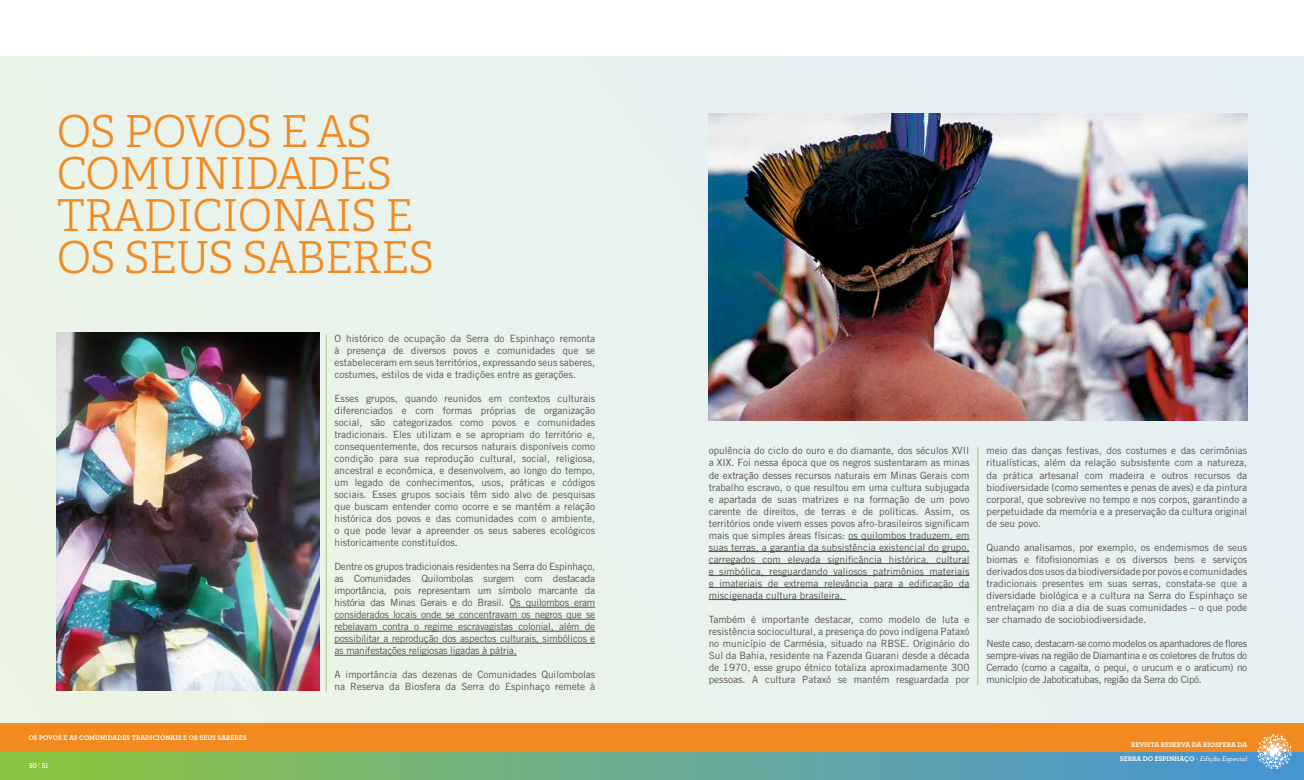
<style>
.page{position:relative;width:1304px;height:780px;background:#fff}
.page>*{position:absolute;margin:0;border:0;box-sizing:border-box;transform-origin:0 0}
.t1{font:300 44px/42.1px "Adelle";letter-spacing:-.02em;color:#f18a21}
.t2{font:10px/12px "Trade Gothic";color:#585149;text-align:justify}
.t3{font:700 7px "Archer";color:#fff}
.t4{font:italic 500 7px "Archer";color:#fff}
.t5{font:600 7px "Adelle";color:#fff}
.s1{color:#ffcb05}
.s2{font-weight:400;font-style:normal;font-size:8px;color:#cbdb2a}
</style>
<div class="page">
<div style="left:0;top:57px;width:1304px;height:694px;background:#e9f2ee"></div>
<div style="left:0;top:751px;width:1304px;height:29px;background:linear-gradient(to right,#8dc540,#4593dc)"></div>
<hr style="left:326px;top:334px;width:1px;height:357px;background:#87c540">
<hr style="left:978px;top:446px;width:1px;height:239px;background:#87c540">
<div style="left:0;top:723px;width:1304px;height:28px;background:#f18a21"></div>
<svg style="left:1257px;top:734px;width:34px;height:35px"></svg>
<hr style="left:510px;top:607px;width:85px;height:1px;background:#585149">
<hr style="left:334px;top:619px;width:261px;height:1px;background:#585149">
<hr style="left:334px;top:631px;width:261px;height:1px;background:#585149">
<hr style="left:334px;top:643px;width:261px;height:1px;background:#585149">
<hr style="left:334px;top:655px;width:183px;height:1px;background:#585149">
<hr style="left:848px;top:539px;width:121px;height:1px;background:#585149">
<hr style="left:709px;top:551px;width:260px;height:1px;background:#585149">
<hr style="left:709px;top:563px;width:260px;height:1px;background:#585149">
<hr style="left:709px;top:575px;width:260px;height:1px;background:#585149">
<hr style="left:709px;top:587px;width:260px;height:1px;background:#585149">
<hr style="left:709px;top:599px;width:137px;height:1px;background:#585149">
<img style="left:708px;top:113px;width:539px;height:308px">
<img style="left:57px;top:333px;width:262px;height:357px">
<h1 class="t1" style="left:57px;top:111px;width:379px">OS POVOS E AS<br>COMUNIDADES<br>TRADICIONAIS E<br>OS SEUS SABERES</h1>
<p class="t3" style="left:28px;top:732px;width:220px">OS POVOS E AS COMUNIDADES TRADICIONAIS E OS SEUS SABERES</p>
<p class="t5" style="left:29px;top:761px;width:20px">50 <span class="s1">|</span> 51</p>
<p class="t2" style="left:334px;top:332px;width:262px">O histórico de ocupação da Serra do Espinhaço remonta à presença de diversos povos e comunidades que se estabeleceram em seus territórios, expressando seus saberes, costumes, estilos de vida e tradições entre as gerações.</p>
<p class="t2" style="left:334px;top:392px;width:262px">Esses grupos, quando reunidos em contextos culturais diferenciados e com formas próprias de organização social, são categorizados como povos e comunidades tradicionais. Eles utilizam e se apropriam do território e, consequentemente, dos recursos naturais disponíveis como condição para sua reprodução cultural, social, religiosa, ancestral e econômica, e desenvolvem, ao longo do tempo, um legado de conhecimentos, usos, práticas e códigos sociais. Esses grupos sociais têm sido alvo de pesquisas que buscam entender como ocorre e se mantém a relação histórica dos povos e das comunidades com o ambiente, o que pode levar a apreender os seus saberes ecológicos historicamente constituídos.</p>
<p class="t2" style="left:334px;top:560px;width:262px">Dentre os grupos tradicionais residentes na Serra do Espinhaço, as Comunidades Quilombolas surgem com destacada importância, pois representam um símbolo marcante da história das Minas Gerais e do Brasil. Os quilombos eram considerados locais onde se concentravam os negros que se rebelavam contra o regime escravagistas colonial, além de possibilitar a reprodução dos aspectos culturais, simbólicos e as manifestações religiosas ligadas à pátria.</p>
<p class="t2" style="left:334px;top:668px;width:262px">A importância das dezenas de Comunidades Quilombolas na Reserva da Biosfera da Serra do Espinhaço remete à</p>
<p class="t2" style="left:709px;top:445px;width:262px;text-align:left">opulência do ciclo do ouro e do diamante, dos séculos XVII a XI X. Foi nessa época que os negros sustentaram as minas de extração desses recursos naturais em Minas Gerais com trabalho escravo, o que resultou em uma cultura subjugada e apartada de suas matrizes e na formação de um povo carente de direitos, de terras e de políticas. Assim, os territórios onde vivem esses povos afro-brasileiros significam mais que simples áreas físicas: os quilombos traduzem, em suas terras, a garantia da subsistência existencial do grupo, carregados com elevada significância histórica, cultural e simbólica, resguardando valiosos patrimônios materiais e imateriais de extrema relevância para a edificação da miscigenada cultura brasileira.</p>
<p class="t2" style="left:709px;top:613px;width:262px">Também é importante destacar, como modelo de luta e resistência sociocultural, a presença do povo indígena Pataxó no município de Carmésia, situado na R BSE. Originário do Sul da Bahia, residente na Fazenda Guarani desde a década de 1970, esse grupo étnico totaliza aproximadamente 300 pessoas. A cultura Pataxó se mantém resguardada por</p>
<p class="t2" style="left:986px;top:445px;width:262px">meio das danças festivas, dos costumes e das cerimônias ritualísticas, além da relação subsistente com a natureza, da prática artesanal com madeira e outros recursos da biodiversidade (como sementes e penas de aves) e da pintura corporal, que sobrevive no tempo e nos corpos, garantindo a perpetuidade da memória e a preservação da cultura original de seu povo.</p>
<p class="t2" style="left:986px;top:541px;width:262px">Quando analisamos, por exemplo, os endemismos de seus biomas e fitofisionomias e os diversos bens e serviços derivados dos usos da biodiversidade por povos e comunidades tradicionais presentes em suas serras, constata-se que a diversidade biológica e a cultura na Serra do Espinhaço se entrelaçam no dia a dia de suas comunidades – o que pode ser chamado de sociobiodiversidade.</p>
<p class="t2" style="left:986px;top:637px;width:262px">Neste caso, destacam-se como modelos os apanhadores de flores sempre-vivas na região de Diamantina e os coletores de frutos do Cerrado (como a cagaita, o pequi, o urucum e o araticum) no município de Jaboticatubas, região da Serra do Cipó.</p>
<p class="t3" style="left:1131px;top:739px;width:9px">REVIS</p>
<p class="t3" style="left:1150px;top:739px;width:20px">TA RESERVA</p>
<p class="t3" style="left:1192px;top:739px;width:21px">DA BIOSFERA</p>
<p class="t3" style="left:1238px;top:739px;width:6px">DA</p>
<p class="t3" style="left:1120px;top:753px;width:10px">SERRA</p>
<p class="t3" style="left:1143px;top:753px;width:43px">DO ESPINHAÇO</p>
<p class="t4" style="left:1196px;top:753px;width:53px"><span class="s2">•</span> Edição Especial</p>
</div>
